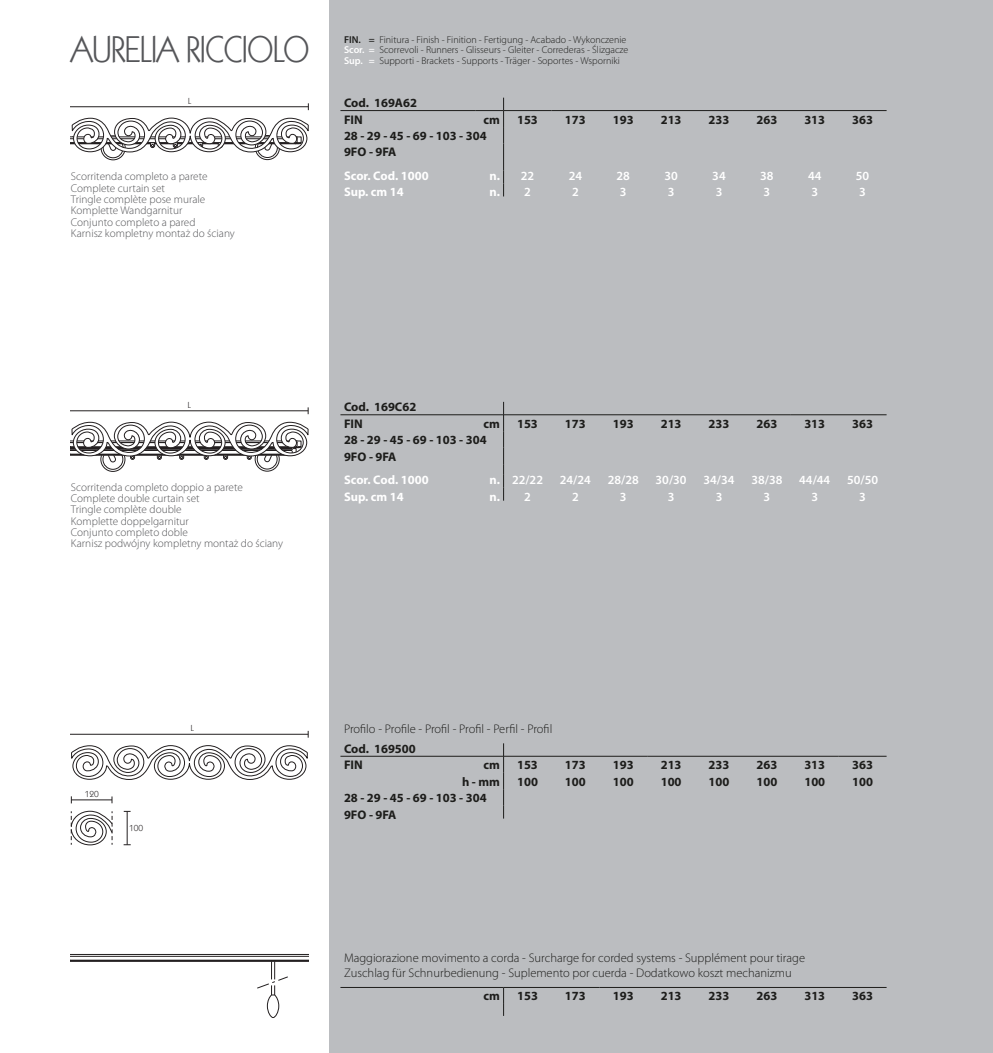
<style>
.page{position:relative;width:993px;height:1053px;background:#fff}
.page>*{position:absolute;margin:0;border:0;box-sizing:border-box;transform-origin:0 0}
.t1{font:37.5px "Kabel IT Cby BT";letter-spacing:-.02em;color:#555659;scale:.89 1}
.t2{font:700 12.5px/16.5px "Myriad Pro";color:#1d1d1b}
.t3{font:300 12.5px/15px "Myriad Pro";color:#1d1d1b}
.t4{font:600 12.5px "Myriad Pro";color:#fff}
.t5{font:700 12.5px "Myriad Pro";color:#fff}
.t6{font:300 11.25px/11.2px "Myriad Pro";color:#555659}
.t7{font:300 10px/10.5px "Myriad Pro";color:#1d1d1b}
.t8{font:8.75px "Kabel IT Cby BT";color:#231f20}
.s1{font-weight:600}
.s2{font-weight:600;color:#fff}
.s3{font-weight:700}
</style>
<div class="page">
<div style="left:330px;top:0;width:662px;height:1052px;background:#bbbdc0"></div>
<hr style="left:340px;top:110px;width:135px;height:1px;background:#1d1d1b">
<hr style="left:503px;top:110px;width:48px;height:1px;background:#1d1d1b">
<hr style="left:551px;top:110px;width:191px;height:1px;background:#1d1d1b">
<hr style="left:742px;top:110px;width:144px;height:1px;background:#1d1d1b">
<svg style="left:475px;top:98px;width:29px;height:98px"></svg>
<hr style="left:340px;top:414px;width:450px;height:1px;background:#1d1d1b">
<hr style="left:790px;top:414px;width:96px;height:1px;background:#1d1d1b">
<svg style="left:503px;top:402px;width:1px;height:98px"></svg>
<hr style="left:340px;top:756px;width:307px;height:1px;background:#1d1d1b">
<hr style="left:647px;top:756px;width:191px;height:1px;background:#1d1d1b">
<hr style="left:838px;top:756px;width:48px;height:1px;background:#1d1d1b">
<svg style="left:503px;top:743px;width:1px;height:75px"></svg>
<hr style="left:340px;top:987px;width:163px;height:1px;background:#1d1d1b">
<hr style="left:503px;top:987px;width:96px;height:1px;background:#1d1d1b">
<hr style="left:599px;top:987px;width:287px;height:1px;background:#1d1d1b">
<svg style="left:503px;top:987px;width:1px;height:28px"></svg>
<svg style="left:101px;top:136px;width:24px;height:24px"></svg>
<div style="left:101px;top:135px;width:24px;height:25px;border:1px solid #231f20;border-radius:50%"></div>
<svg style="left:103px;top:138px;width:20px;height:20px"></svg>
<div style="left:103px;top:137px;width:20px;height:21px;border:1px solid #231f20;border-radius:50%"></div>
<svg style="left:255px;top:135px;width:24px;height:25px"></svg>
<div style="left:255px;top:135px;width:25px;height:25px;border:1px solid #231f20;border-radius:50%"></div>
<div style="left:257px;top:138px;width:20px;height:19px;background:#fff;border-radius:50%"></div>
<div style="left:257px;top:137px;width:20px;height:21px;border:1px solid #231f20;border-radius:50%"></div>
<svg style="left:71px;top:103px;width:238px;height:49px"></svg>
<hr style="left:71px;top:106px;width:237px;height:1px;background:#231f20">
<svg style="left:101px;top:447px;width:24px;height:24px"></svg>
<div style="left:100px;top:447px;width:25px;height:24px;border:1px solid #231f20;border-radius:50%"></div>
<svg style="left:103px;top:449px;width:20px;height:20px"></svg>
<div style="left:103px;top:449px;width:20px;height:20px;border:1px solid #231f20;border-radius:50%"></div>
<svg style="left:255px;top:447px;width:24px;height:24px"></svg>
<div style="left:255px;top:446px;width:24px;height:25px;border:1px solid #231f20;border-radius:50%"></div>
<svg style="left:257px;top:449px;width:20px;height:20px"></svg>
<div style="left:257px;top:449px;width:20px;height:20px;border:1px solid #231f20;border-radius:50%"></div>
<svg style="left:71px;top:407px;width:238px;height:55px"></svg>
<hr style="left:71px;top:410px;width:237px;height:1px;background:#231f20">
<svg style="left:71px;top:730px;width:238px;height:50px"></svg>
<hr style="left:71px;top:734px;width:237px;height:1px;background:#231f20">
<hr style="left:71px;top:799px;width:41px;height:1px;background:#231f20">
<hr style="left:127px;top:811px;width:1px;height:33px;background:#231f20">
<svg style="left:71px;top:810px;width:42px;height:36px"></svg>
<svg style="left:71px;top:954px;width:237px;height:64px"></svg>
<hr style="left:71px;top:955px;width:237px;height:1px;background:#231f20">
<h1 class="t1" style="left:71px;top:26px;width:269px">AURELIA RICCIOLO</h1>
<p class="t8" style="left:188px;top:95px;width:5px">L</p>
<p class="t6" style="left:71px;top:171px;width:165px">Scorritenda completo a parete<br>Complete curtain set<br>Tringle complète pose murale<br>Komplette Wandgarnitur<br>Conjunto completo a pared<br>Karnisz kompletny montaż do ściany</p>
<p class="t7" style="left:344px;top:34px;width:286px"><span class="s1">FIN. =</span> Finitura - Finish - Finition - Fertigung - Acabado - Wykonczenie<br><span class="s2">Scor. =</span> Scorrevoli - Runners - Glisseurs - Gleiter - Correderas - Ślizgacze<br><span class="s2">Sup. =</span> Supporti - Brackets - Supports - Träger - Soportes - Wsporniki</p>
<p class="t2" style="left:344px;top:94px;width:74px">Cod. 169A62<br>FIN</p>
<p class="t2" style="left:483px;top:111px;width:18px">cm</p>
<p class="t2" style="left:517px;top:111px;width:22px">153</p>
<p class="t2" style="left:564px;top:111px;width:22px">173</p>
<p class="t2" style="left:612px;top:111px;width:22px">193</p>
<p class="t2" style="left:660px;top:111px;width:22px">213</p>
<p class="t2" style="left:708px;top:111px;width:22px">233</p>
<p class="t2" style="left:756px;top:111px;width:22px">263</p>
<p class="t2" style="left:804px;top:111px;width:22px">313</p>
<p class="t2" style="left:852px;top:111px;width:22px">363</p>
<p class="t2" style="left:344px;top:127px;width:144px">28 - 29 - 45 - 69 - 103 - 304<br>9FO - 9FA</p>
<p class="t5" style="left:344px;top:168px;width:86px">Scor. Cod. 1000</p>
<p class="t5" style="left:489px;top:168px;width:46px">n. <span class="s1">22</span></p>
<p class="t4" style="left:568px;top:168px;width:15px">24</p>
<p class="t4" style="left:616px;top:168px;width:15px">28</p>
<p class="t4" style="left:664px;top:168px;width:15px">30</p>
<p class="t4" style="left:712px;top:168px;width:15px">34</p>
<p class="t4" style="left:760px;top:168px;width:15px">38</p>
<p class="t4" style="left:807px;top:168px;width:15px">44</p>
<p class="t4" style="left:855px;top:168px;width:15px">50</p>
<p class="t5" style="left:344px;top:184px;width:61px">Sup. cm 14</p>
<p class="t5" style="left:489px;top:184px;width:43px">n. <span class="s1">2</span></p>
<p class="t4" style="left:572px;top:184px;width:8px">2</p>
<p class="t4" style="left:619px;top:184px;width:8px">3</p>
<p class="t4" style="left:667px;top:184px;width:8px">3</p>
<p class="t4" style="left:715px;top:184px;width:8px">3</p>
<p class="t4" style="left:763px;top:184px;width:8px">3</p>
<p class="t4" style="left:811px;top:184px;width:8px">3</p>
<p class="t4" style="left:859px;top:184px;width:8px">3</p>
<p class="t8" style="left:188px;top:399px;width:5px">L</p>
<p class="t6" style="left:71px;top:481px;width:213px">Scorritenda completo doppio a parete<br>Complete double curtain set<br>Tringle complète double<br>Komplette doppelgarnitur<br>Conjunto completo doble<br>Karnisz podwójny kompletny montaż do ściany</p>
<p class="t2" style="left:344px;top:398px;width:74px">Cod. 169C62<br>FIN</p>
<p class="t2" style="left:483px;top:415px;width:18px">cm</p>
<p class="t2" style="left:517px;top:415px;width:22px">153</p>
<p class="t2" style="left:564px;top:415px;width:22px">173</p>
<p class="t2" style="left:612px;top:415px;width:22px">193</p>
<p class="t2" style="left:660px;top:415px;width:22px">213</p>
<p class="t2" style="left:708px;top:415px;width:22px">233</p>
<p class="t2" style="left:756px;top:415px;width:22px">263</p>
<p class="t2" style="left:804px;top:415px;width:22px">313</p>
<p class="t2" style="left:852px;top:415px;width:22px">363</p>
<p class="t2" style="left:344px;top:431px;width:144px">28 - 29 - 45 - 69 - 103 - 304<br>9FO - 9FA</p>
<p class="t5" style="left:344px;top:472px;width:86px">Scor. Cod. 1000</p>
<p class="t4" style="left:489px;top:472px;width:55px"><span class="s3">n.</span> 22/22</p>
<p class="t4" style="left:559px;top:472px;width:33px">24/24</p>
<p class="t4" style="left:607px;top:472px;width:33px">28/28</p>
<p class="t4" style="left:655px;top:472px;width:33px">30/30</p>
<p class="t4" style="left:703px;top:472px;width:33px">34/34</p>
<p class="t4" style="left:751px;top:472px;width:33px">38/38</p>
<p class="t4" style="left:799px;top:472px;width:33px">44/44</p>
<p class="t4" style="left:846px;top:472px;width:33px">50/50</p>
<p class="t5" style="left:344px;top:488px;width:61px">Sup. cm 14</p>
<p class="t5" style="left:489px;top:488px;width:43px">n. <span class="s1">2</span></p>
<p class="t4" style="left:572px;top:488px;width:8px">2</p>
<p class="t4" style="left:619px;top:488px;width:8px">3</p>
<p class="t4" style="left:667px;top:488px;width:8px">3</p>
<p class="t4" style="left:715px;top:488px;width:8px">3</p>
<p class="t4" style="left:763px;top:488px;width:8px">3</p>
<p class="t4" style="left:811px;top:488px;width:8px">3</p>
<p class="t4" style="left:859px;top:488px;width:8px">3</p>
<p class="t8" style="left:85px;top:788px;width:16px">120</p>
<p class="t8" style="left:129px;top:822px;width:16px">100</p>
<p class="t8" style="left:191px;top:723px;width:5px">L</p>
<p class="t3" style="left:344px;top:720px;width:210px">Profilo - Profile - Profil - Profil - Perfil - Profil</p>
<p class="t2" style="left:344px;top:739px;width:73px">Cod. 169500<br>FIN</p>
<p class="t2" style="left:483px;top:756px;width:18px">cm</p>
<p class="t2" style="left:517px;top:756px;width:22px">153</p>
<p class="t2" style="left:564px;top:756px;width:22px">173</p>
<p class="t2" style="left:612px;top:756px;width:22px">193</p>
<p class="t2" style="left:660px;top:756px;width:22px">213</p>
<p class="t2" style="left:708px;top:756px;width:22px">233</p>
<p class="t2" style="left:756px;top:756px;width:22px">263</p>
<p class="t2" style="left:804px;top:756px;width:22px">313</p>
<p class="t2" style="left:852px;top:756px;width:22px">363</p>
<p class="t2" style="left:462px;top:772px;width:39px">h - mm</p>
<p class="t2" style="left:517px;top:772px;width:22px">100</p>
<p class="t2" style="left:564px;top:772px;width:22px">100</p>
<p class="t2" style="left:612px;top:772px;width:22px">100</p>
<p class="t2" style="left:660px;top:772px;width:22px">100</p>
<p class="t2" style="left:708px;top:772px;width:22px">100</p>
<p class="t2" style="left:756px;top:772px;width:22px">100</p>
<p class="t2" style="left:804px;top:772px;width:22px">100</p>
<p class="t2" style="left:852px;top:772px;width:22px">100</p>
<p class="t2" style="left:344px;top:789px;width:144px">28 - 29 - 45 - 69 - 103 - 304<br>9FO - 9FA</p>
<p class="t3" style="left:344px;top:949px;width:462px">Maggiorazione movimento a corda - Surcharge for corded systems - Supplément pour tirage<br>Zuschlag für Schnurbedienung - Suplemento por cuerda - Dodatkowo koszt mechanizmu</p>
<p class="t2" style="left:483px;top:987px;width:18px">cm</p>
<p class="t2" style="left:517px;top:987px;width:22px">153</p>
<p class="t2" style="left:564px;top:987px;width:22px">173</p>
<p class="t2" style="left:612px;top:987px;width:22px">193</p>
<p class="t2" style="left:660px;top:987px;width:22px">213</p>
<p class="t2" style="left:708px;top:987px;width:22px">233</p>
<p class="t2" style="left:756px;top:987px;width:22px">263</p>
<p class="t2" style="left:804px;top:987px;width:22px">313</p>
<p class="t2" style="left:852px;top:987px;width:22px">363</p>
</div>
